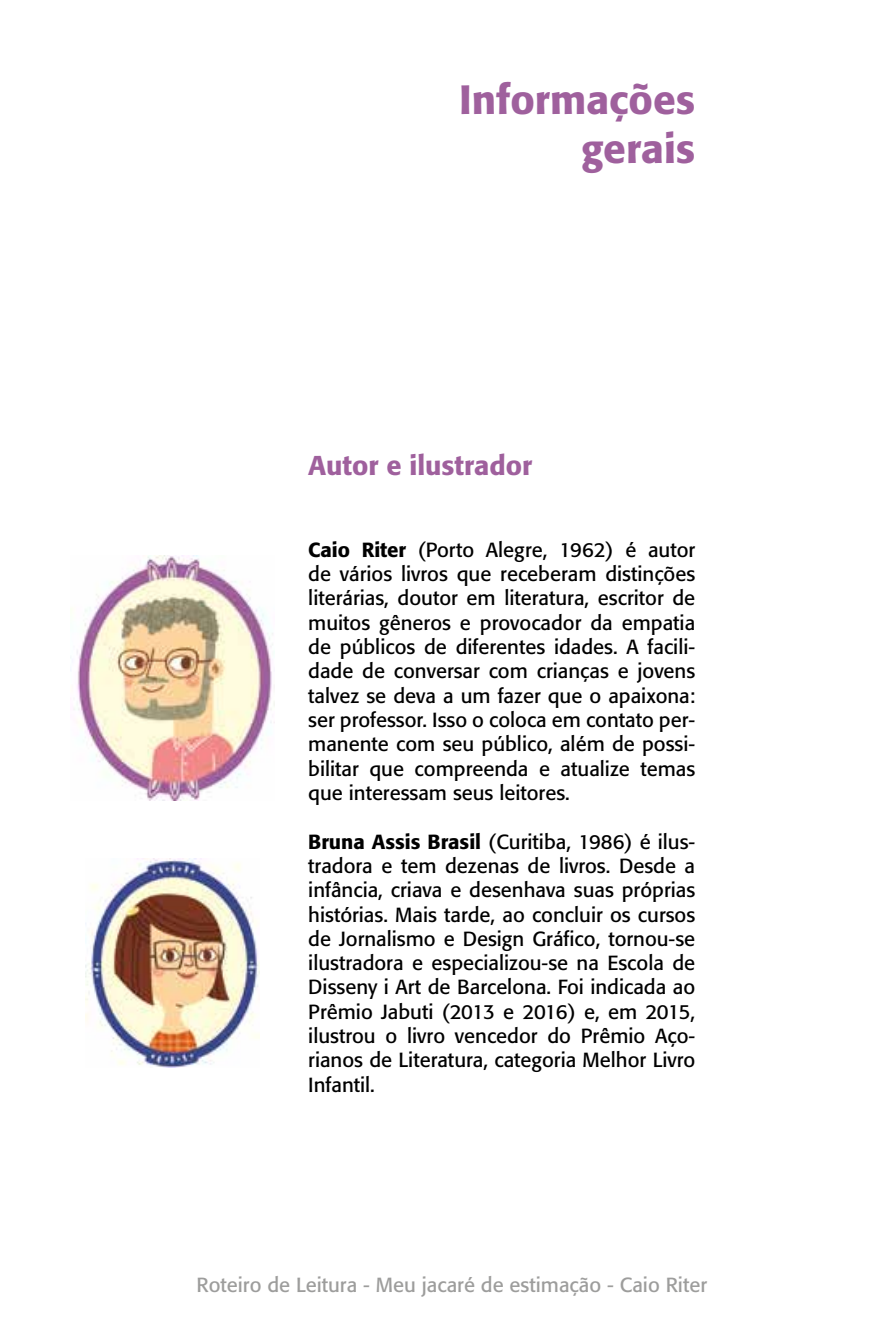
<style>
.page{position:relative;width:893px;height:1340px;background:#fff}
.page>*{position:absolute;margin:0;border:0;box-sizing:border-box;transform-origin:0 0}
.t1{font:500 40.5px/48.6px "Formata";color:#9f609d;text-align:right}
.t2{font:500 27px "Formata";color:#9f609d}
.t3{font:20.25px/24.3px "Formata";color:#000;text-align:justify}
.t4{font:20.25px "Formata";color:#9d9d9c}
.s1{font-weight:500}
</style>
<div class="page">
<img style="left:85px;top:858px;width:175px;height:209px">
<img style="left:70px;top:555px;width:205px;height:245px">
<h1 class="t1" style="left:459px;top:75px;width:238px">Informações gerais</h1>
<h2 class="t2" style="left:308px;top:449px;width:225px">Autor e ilustrador</h2>
<p class="t3" style="left:308px;top:537px;width:388px"><span class="s1">Caio Riter</span> (Porto Alegre, 1962) é autor de vários livros que receberam distinções literárias, doutor em literatura, escritor de muitos gêneros e provocador da empatia de públicos de diferentes idades. A facili&shy;dade de conversar com crianças e jovens talvez se deva a um fazer que o apaixona: ser professor. Isso o coloca em contato per&shy;manente com seu público, além de possi&shy;bilitar que compreenda e atualize temas que interessam seus leitores.</p>
<p class="t3" style="left:308px;top:829px;width:388px"><span class="s1">Bruna Assis Brasil</span> (Curitiba, 1986) é ilus&shy;tradora e tem dezenas de livros. Desde a infância, criava e desenhava suas próprias histórias. Mais tarde, ao concluir os cursos de Jornalismo e Design Gráfico, tornou-se ilustradora e especializou-se na Escola de Disseny i Art de Barcelona. Foi indicada ao Prêmio Jabuti (2013 e 2016) e, em 2015, ilustrou o livro vencedor do Prêmio Aço&shy;rianos de Literatura, categoria Melhor Livro Infantil.</p>
<p class="t4" style="left:197px;top:1272px;width:512px">Roteiro de Leitura - Meu jacaré de estimação - Caio Riter</p>
</div>
